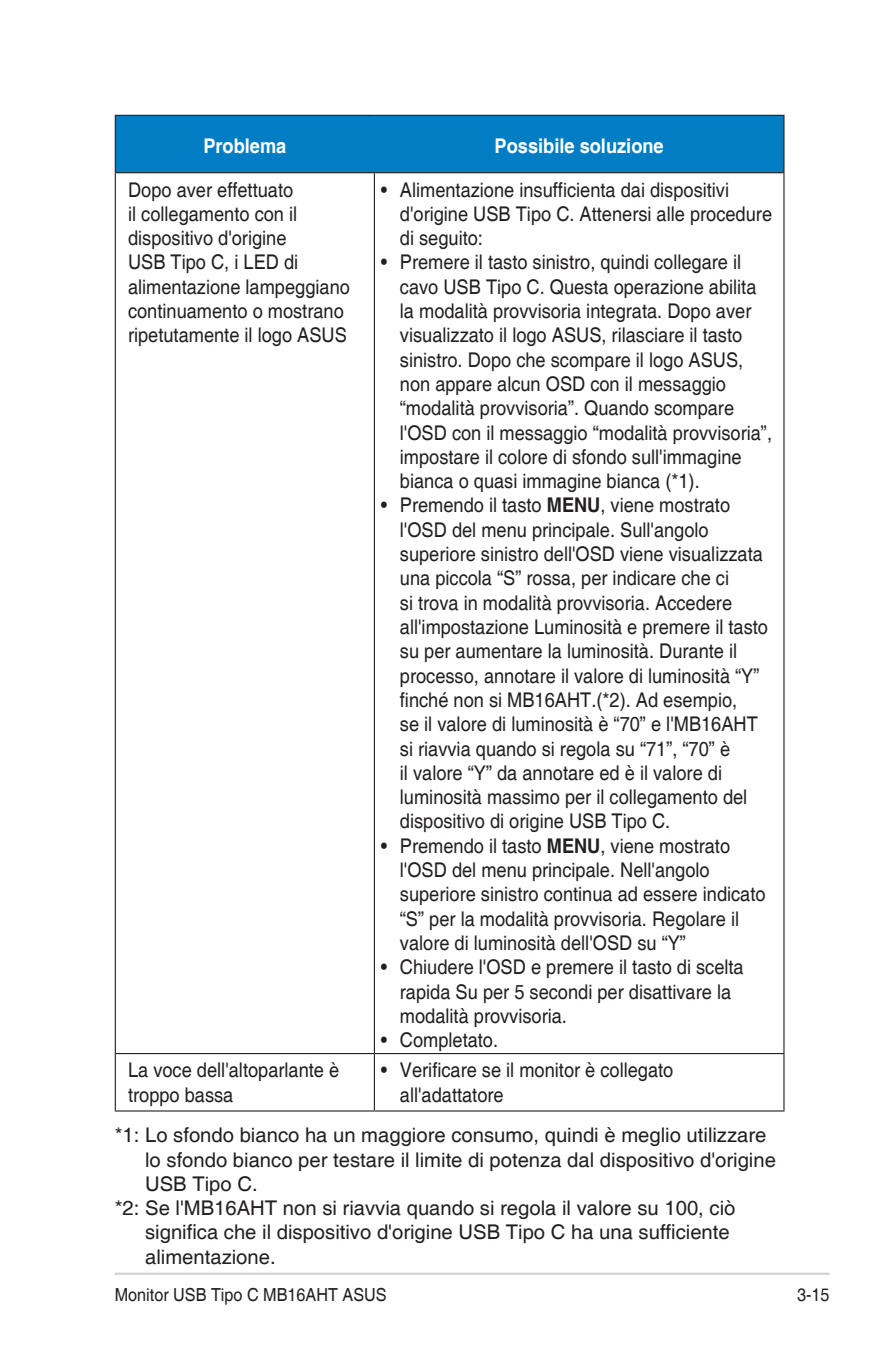
<style>
.page{position:relative;width:893px;height:1346px;background:#fff}
.page>*{position:absolute;margin:0;border:0;box-sizing:border-box;transform-origin:0 0}
.Table_Text_-new{font:20.25px/24.3px "Helvetica";color:#231f20;scale:.9 1}
.Table_Text_-new-2{font:20.25px/24.3px "Helvetica";color:#231f20}
.Table_Text_-new-3{font:700 20.25px "Helvetica";color:#fff;scale:.9 1}
.t1{font:18px "Helvetica";color:#231f20;scale:.9 1}
.s1{font-weight:700}
</style>
<div class="page">
<hr style="left:115px;top:1272px;width:714px;height:3px;background:#d1d2d4">
<div style="left:116px;top:116px;width:667px;height:56px;background:#007dc3"></div>
<hr style="left:115px;top:116px;width:1px;height:56px;background:#231f20">
<hr style="left:783px;top:116px;width:1px;height:56px;background:#231f20">
<hr style="left:115px;top:115px;width:259px;height:1px;background:#231f20">
<hr style="left:374px;top:115px;width:410px;height:1px;background:#231f20">
<hr style="left:115px;top:173px;width:1px;height:880px;background:#231f20">
<hr style="left:115px;top:172px;width:259px;height:1px;background:#231f20">
<hr style="left:374px;top:173px;width:1px;height:880px;background:#231f20">
<hr style="left:783px;top:173px;width:1px;height:880px;background:#231f20">
<hr style="left:374px;top:172px;width:410px;height:1px;background:#231f20">
<hr style="left:115px;top:1054px;width:1px;height:56px;background:#231f20">
<hr style="left:115px;top:1053px;width:259px;height:1px;background:#231f20">
<hr style="left:115px;top:1110px;width:259px;height:1px;background:#231f20">
<hr style="left:374px;top:1054px;width:1px;height:56px;background:#231f20">
<hr style="left:783px;top:1054px;width:1px;height:56px;background:#231f20">
<hr style="left:374px;top:1053px;width:410px;height:1px;background:#231f20">
<hr style="left:374px;top:1110px;width:410px;height:1px;background:#231f20">
<p class="Table_Text_-new-3" style="left:203px;top:133px;width:94px">Problema</p>
<p class="Table_Text_-new-3" style="left:495px;top:133px;width:189px">Possibile soluzione</p>
<p class="Table_Text_-new" style="left:128px;top:178px;width:248px">Dopo aver effettuato<br>il collegamento con il dispositivo d'origine<br>USB Tipo C, i LED di alimentazione lampeggiano continuamento o mostrano ripetutamente il logo ASUS</p>
<p class="Table_Text_-new" style="left:400px;top:178px;width:415px;text-indent:-19px">• Alimentazione insufficienta dai dispositivi d'origine USB Tipo C. Attenersi alle procedure di seguito:</p>
<p class="Table_Text_-new" style="left:400px;top:251px;width:415px;text-indent:-19px">• Premere il tasto sinistro, quindi collegare il cavo USB Tipo C. Questa operazione abilita la modalità provvisoria integrata. Dopo aver visualizzato il logo ASUS, rilasciare il tasto sinistro. Dopo che scompare il logo ASUS, non appare alcun OSD con il messaggio “modalità provvisoria”. Quando scompare l'OSD con il messaggio “modalità provvisoria”, impostare il colore di sfondo sull'immagine bianca o quasi immagine bianca (*1).</p>
<p class="Table_Text_-new" style="left:400px;top:494px;width:411px;text-indent:-19px">• Premendo il tasto <span class="s1">MENU</span>, viene mostrato l'OSD del menu principale. Sull'angolo superiore sinistro dell'OSD viene visualizzata una piccola “S” rossa, per indicare che ci<br>si trova in modalità provvisoria. Accedere all'impostazione Luminosità e premere il tasto su per aumentare la luminosità. Durante il processo, annotare il valore di luminosità “Y” finché non si MB16AHT.(*2). Ad esempio,<br>se il valore di luminosità è “70” e l'MB16AHT si riavvia quando si regola su “71”, “70” è<br>il valore “Y” da annotare ed è il valore di luminosità massimo per il collegamento del dispositivo di origine USB Tipo C.</p>
<p class="Table_Text_-new" style="left:400px;top:834px;width:408px;text-indent:-19px">• Premendo il tasto <span class="s1">MENU</span>, viene mostrato l'OSD del menu principale. Nell'angolo superiore sinistro continua ad essere indicato “S” per la modalità provvisoria. Regolare il valore di luminosità dell'OSD su “Y”</p>
<p class="Table_Text_-new" style="left:400px;top:956px;width:383px;text-indent:-19px">• Chiudere l'OSD e premere il tasto di scelta rapida Su per 5 secondi per disattivare la modalità provvisoria.</p>
<p class="Table_Text_-new" style="left:381px;top:1028px;width:132px">• Completato.</p>
<p class="Table_Text_-new" style="left:128px;top:1059px;width:236px">La voce dell'altoparlante è troppo bassa</p>
<p class="Table_Text_-new" style="left:400px;top:1059px;width:305px;text-indent:-19px">• Verificare se il monitor è collegato all'adattatore</p>
<p class="Table_Text_-new-2" style="left:145px;top:1123px;width:632px;text-indent:-30px">*1: Lo sfondo bianco ha un maggiore consumo, quindi è meglio utilizzare lo sfondo bianco per testare il limite di potenza dal dispositivo d'origine<br>USB Tipo C.</p>
<p class="Table_Text_-new-2" style="left:145px;top:1196px;width:592px;text-indent:-30px">*2: Se l'MB16AHT non si riavvia quando si regola il valore su 100, ciò significa che il dispositivo d'origine USB Tipo C ha una sufficiente alimentazione.</p>
<p class="t1" style="left:115px;top:1284px;width:304px">Monitor USB Tipo C MB16AHT ASUS</p>
<p class="t1" style="left:797px;top:1284px;width:38px">3-15</p>
</div>
